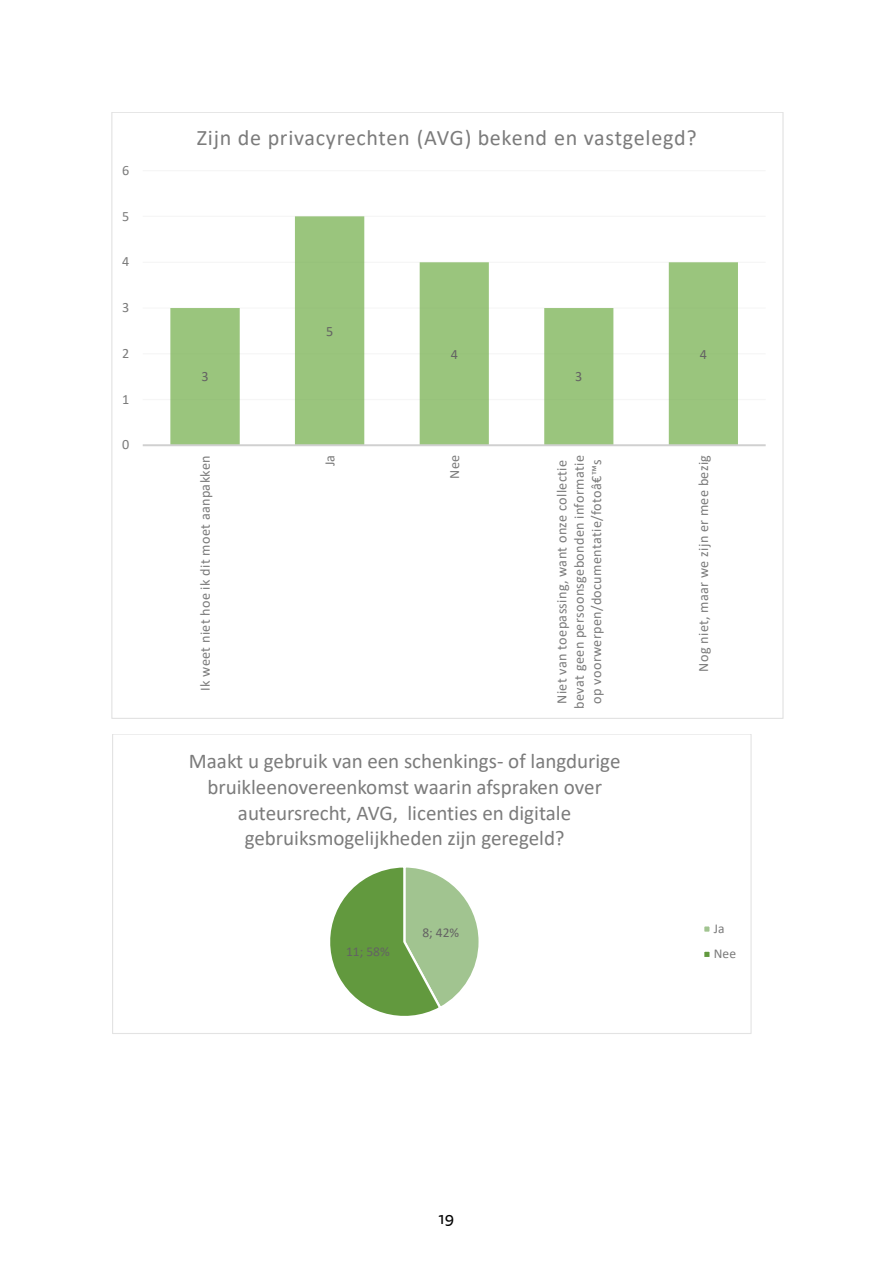
<style>
.page{position:relative;width:893px;height:1263px;background:#fff}
.page>*{position:absolute;margin:0;border:0;box-sizing:border-box;transform-origin:0 0}
.t1{font:22.05px "Calibri";letter-spacing:.03em;color:#7b7b7b}
.t2{font:21px/25.7px "Calibri";color:#7b7b7b;text-align:center}
.t3{font:16.5px "Tisa Sans Pro";color:#000}
.t4{font:14.25px "Calibri";letter-spacing:.025em;color:#7b7b7b}
.t5{font:14.1px/17.4px "Calibri";letter-spacing:.02em;color:#7b7b7b;text-align:center}
.t6{font:14.1px "Calibri";color:#646363}
.t7{font:13.5px "Calibri";color:#646363}
.t8{font:13.5px/25.3px "Calibri";color:#7b7b7b}
</style>
<div class="page">
<svg style="left:330px;top:867px;width:149px;height:149px"></svg>
<div style="left:703px;top:925px;width:8px;height:8px;background:#a1c490"></div>
<div style="left:702px;top:924px;width:10px;height:10px;border:2px solid #fff"></div>
<div style="left:703px;top:951px;width:8px;height:7px;background:#62993e"></div>
<div style="left:702px;top:949px;width:10px;height:10px;border:2px solid #fff"></div>
<hr style="left:143px;top:399px;width:623px;height:1px;background:#f6f6f6">
<hr style="left:143px;top:353px;width:623px;height:1px;background:#f6f6f6">
<hr style="left:143px;top:307px;width:623px;height:2px;background:#f6f6f6">
<hr style="left:143px;top:262px;width:623px;height:1px;background:#f6f6f6">
<hr style="left:143px;top:216px;width:623px;height:1px;background:#f6f6f6">
<hr style="left:143px;top:170px;width:623px;height:1px;background:#f6f6f6">
<svg style="left:170px;top:216px;width:568px;height:228px"></svg>
<hr style="left:143px;top:444px;width:623px;height:2px;background:#d0d0d0">
<p class="t5" style="left:122px;top:161px;width:9px">6</p>
<p class="t5" style="left:122px;top:207px;width:9px">5</p>
<p class="t5" style="left:122px;top:252px;width:9px">4</p>
<p class="t5" style="left:122px;top:298px;width:9px">3</p>
<p class="t5" style="left:122px;top:344px;width:9px">2</p>
<p class="t5" style="left:122px;top:390px;width:9px">1</p>
<p class="t5" style="left:122px;top:436px;width:9px">0</p>
<p class="t1" style="left:197px;top:122px;width:501px">Zijn de privacyrechten (AVG) bekend en vastgelegd?</p>
<p class="t6" style="left:201px;top:367px;width:9px">3</p>
<p class="t6" style="left:326px;top:321px;width:9px">5</p>
<p class="t6" style="left:451px;top:344px;width:9px">4</p>
<p class="t6" style="left:575px;top:367px;width:9px">3</p>
<p class="t6" style="left:700px;top:344px;width:9px">4</p>
<p class="t5" style="left:196px;top:691px;width:237px;rotate:-90deg">Ik weet niet hoe ik dit moet aanpakken</p>
<p class="t5" style="left:321px;top:466px;width:13px;rotate:-90deg">Ja</p>
<p class="t5" style="left:445px;top:479px;width:25px;rotate:-90deg">Nee</p>
<p class="t4" style="left:552px;top:703px;width:245px;rotate:-90deg">Niet van toepassing, want onze collectie</p>
<p class="t5" style="left:570px;top:709px;width:255px;rotate:-90deg">bevat geen persoonsgebonden informatie op voorwerpen/documentatie/fotoâ€™s</p>
<p class="t5" style="left:695px;top:671px;width:218px;rotate:-90deg">Nog niet, maar we zijn er mee bezig</p>
<p class="t2" style="left:189px;top:748px;width:433px">Maakt u gebruik van een schenkings- of langdurige bruikleenovereenkomst waarin afspraken over auteursrecht, AVG, licenties en digitale gebruiksmogelijkheden zijn geregeld?</p>
<p class="t7" style="left:346px;top:942px;width:45px">11; 58%</p>
<p class="t7" style="left:422px;top:923px;width:38px">8; 42%</p>
<p class="t8" style="left:714px;top:915px;width:24px">Ja<br>Nee</p>
<p class="t3" style="left:439px;top:1207px;width:17px">19</p>
</div>
